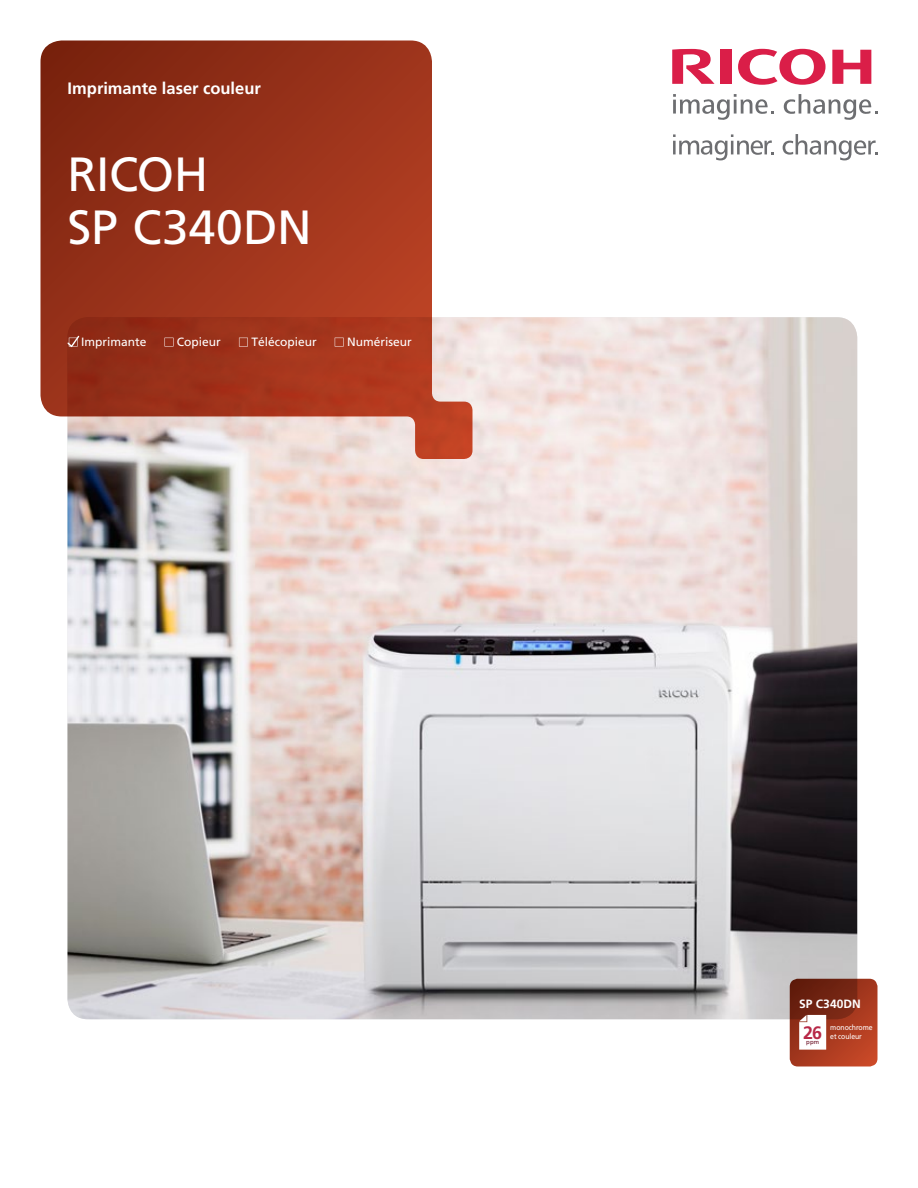
<style>
.page{position:relative;width:918px;height:1188px;background:#fff}
.page>*{position:absolute;margin:0;border:0;box-sizing:border-box;transform-origin:0 0}
.t1{font:48px/52.5px "Frutiger LT Std";letter-spacing:-.01em;color:#fff}
.t2{font:700 18px "Frutiger LT Std";color:#b72847}
.t3{font:700 16.5px "Frutiger LT Std";color:#fff}
.t4{font:12px "Frutiger LT Std";color:#fff}
.t5{font:700 12px "Frutiger LT Std";color:#fff}
.t6{font:7.5px "Frutiger LT Std";letter-spacing:-.01em;color:#fff;scale:.92 1}
.t7{font:6px "Frutiger LT Std";color:#66091e}
</style>
<div class="page">
<img style="left:68px;top:317px;width:789px;height:702px">
<svg style="left:40px;top:40px;width:432px;height:419px;background:#aa513d"></svg>
<svg style="left:738px;top:49px;width:88px;height:36px"></svg>
<svg style="left:832px;top:50px;width:39px;height:34px"></svg>
<div style="left:720px;top:50px;width:11px;height:34px;background:#da1e48"></div>
<svg style="left:672px;top:49px;width:43px;height:35px"></svg>
<svg style="left:673px;top:94px;width:101px;height:26px"></svg>
<svg style="left:784px;top:94px;width:94px;height:26px"></svg>
<svg style="left:673px;top:134px;width:101px;height:26px"></svg>
<svg style="left:783px;top:134px;width:95px;height:26px"></svg>
<svg style="left:790px;top:979px;width:88px;height:87px;background:#97341c"></svg>
<svg style="left:799px;top:1015px;width:27px;height:35px"></svg>
<svg style="left:68px;top:336px;width:11px;height:11px"></svg>
<svg style="left:165px;top:338px;width:8px;height:9px"></svg>
<svg style="left:239px;top:338px;width:9px;height:9px"></svg>
<svg style="left:335px;top:338px;width:9px;height:9px"></svg>
<h3 class="t3" style="left:68px;top:78px;width:195px">Imprimante laser couleur</h3>
<h1 class="t1" style="left:68px;top:149px;width:246px">RICOH<br>SP C340DN</h1>
<p class="t4" style="left:81px;top:335px;width:67px">Imprimante</p>
<p class="t4" style="left:177px;top:335px;width:46px">Copieur</p>
<p class="t4" style="left:251px;top:335px;width:67px">Télécopieur</p>
<p class="t4" style="left:347px;top:335px;width:66px">Numériseur</p>
<p class="t5" style="left:799px;top:997px;width:63px">SP C340DN</p>
<p class="t7" style="left:806px;top:1039px;width:14px">ppm</p>
<p class="t6" style="left:830px;top:1023px;width:48px">monochrome</p>
<h2 class="t2" style="left:803px;top:1022px;width:21px">26</h2>
<p class="t6" style="left:830px;top:1032px;width:36px">et couleur</p>
</div>
